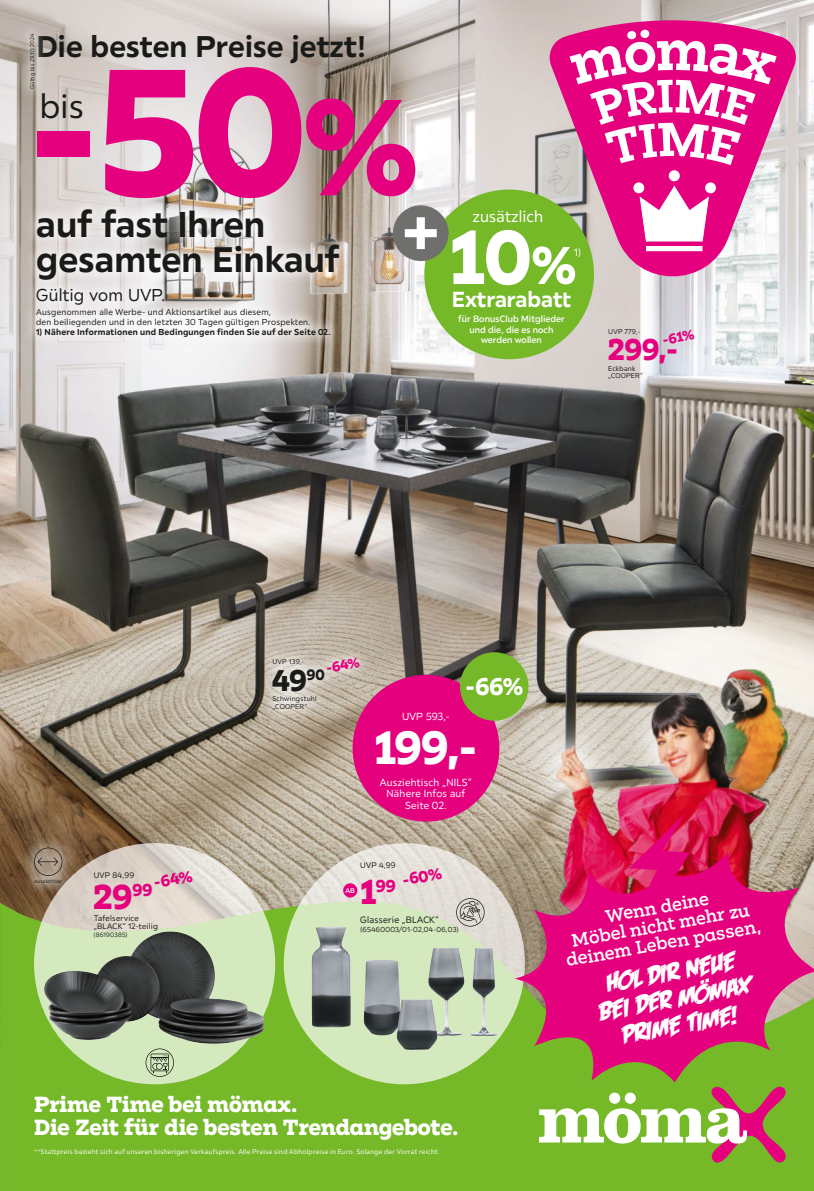
<style>
.page{position:relative;width:814px;height:1191px;background:#fff}
.page>*{position:absolute;margin:0;border:0;box-sizing:border-box;transform-origin:0 0}
.t1{font:800 179.9px "Moemax Serif";color:#e5007d}
.t2{font:800 76px "Moemax Serif";color:#fff}
.t3{font:800 46.6px "Moemax Serif";color:#fff}
.t4{font:700 36px "XXX Lutz Sans";letter-spacing:.005em;color:#1a1a18}
.t5{font:700 35.6px "XXX Lutz Sans";letter-spacing:.005em;color:#1a1a18}
.t6{font:800 34.5px "Moemax Serif";color:#e5007d}
.t7{font:33.8px "XXX Lutz Sans";color:#1a1a18}
.t8{font:700 30px "XXX Lutz Sans";letter-spacing:.005em;color:#1a1a18}
.t9{font:800 30px "Moemax Serif";color:#e5007d}
.t10{font:800 30px "Moemax Serif";color:#1a1a18}
.t11{font:26.7px/26.7px "Feastof Flesh BB Italic";color:#fff;text-align:center}
.t12{font:800 24.1px "Moemax Serif";color:#fff}
.t13{font:800 22px/23px "Moemax Serif";letter-spacing:-.005em;color:#fff}
.t14{font:700 21.9px "XXX Lutz Sans";color:#fff}
.t15{font:500 18.1px/18.1px "Moemax Serif";color:#fff;text-align:center}
.t16{font:17.3px "XXX Lutz Sans";letter-spacing:.015em;color:#1a1a18}
.t17{font:800 17.2px "Moemax Serif";color:#e5007d}
.t18{font:16.1px "XXX Lutz Sans";letter-spacing:.01em;color:#fff}
.t19{font:800 16.1px "XXX Lutz Serif";color:#e5007d}
.t20{font:800 14px "XXX Lutz Serif";color:#e5007d}
.t21{font:10.6px "XXX Lutz Sans";color:#fff}
.t22{font:10.4px/11.2px "XXX Lutz Sans";letter-spacing:.02em;color:#fff;text-align:center}
.t23{font:9.3px "XXX Lutz Sans";letter-spacing:.02em;color:#1a1a18}
.t24{font:500 9.2px/10.4px "XXX Lutz Sans";letter-spacing:.005em;color:#fff;text-align:center}
.t25{font:8.6px/10.1px "XXX Lutz Sans";letter-spacing:.035em;color:#1a1a18}
.t26{font:700 8.6px "XXX Lutz Sans";letter-spacing:.025em;color:#1a1a18}
.t27{font:8.1px/8.6px "XXX Lutz Sans";letter-spacing:.035em;color:#1a1a18}
.t28{font:7.3px "XXX Lutz Sans";letter-spacing:.04em;color:#1a1a18}
.t29{font:7px/7.5px "XXX Lutz Sans";letter-spacing:.035em;color:#1a1a18}
.t30{font:500 7px "XXX Lutz Sans";color:#fff}
.t31{font:6.8px "XXX Lutz Sans";letter-spacing:.04em;color:#fff}
.t32{font:6.3px "XXX Lutz Sans";letter-spacing:.04em;color:#1a1a18}
.t33{font:5.5px "XXX Lutz Sans";letter-spacing:.04em;color:#1a1a18}
.s1{font-size:136.7px}
.s2{font-size:53.2px}
.s3{font-size:34.5px}
</style>
<div class="page">
<img style="left:0;top:0;width:814px;height:890px">
<div style="left:424px;top:189px;width:170px;height:170px;background:#75b828;border-radius:50%"></div>
<div style="left:24px;top:196px;width:328px;height:97px;background:#fff;opacity:.75"></div>
<div style="left:24px;top:296px;width:318px;height:53px;background:#fff;opacity:.75"></div>
<div style="left:24px;top:275px;width:153px;height:42px;background:#fff;opacity:.75"></div>
<svg style="left:391px;top:204px;width:59px;height:58px"></svg>
<div style="left:21px;top:834px;width:54px;height:61px;background:#fff;opacity:.75"></div>
<svg style="left:34px;top:847px;width:28px;height:29px"></svg>
<div style="left:260px;top:645px;width:112px;height:77px;background:#fff;opacity:.75"></div>
<div style="left:352px;top:675px;width:147px;height:146px;background:#e5007d;border-radius:50%"></div>
<img style="left:432px;top:621px;width:382px;height:269px">
<div style="left:0;top:890px;width:814px;height:301px;background:#75b828"></div>
<svg style="left:539px;top:1085px;width:246px;height:77px"></svg>
<svg style="left:34px;top:843px;width:241px;height:241px;background:#c7ccb6"></svg>
<svg style="left:284px;top:843px;width:241px;height:241px;background:#d9e5c7"></svg>
<img style="left:44px;top:931px;width:150px;height:111px">
<svg style="left:146px;top:1048px;width:28px;height:28px"></svg>
<div style="left:343px;top:883px;width:14px;height:14px;background:#e5007d;border-radius:50%"></div>
<svg style="left:456px;top:898px;width:28px;height:28px"></svg>
<img style="left:364px;top:960px;width:36px;height:75px">
<img style="left:311px;top:926px;width:40px;height:101px">
<img style="left:428px;top:947px;width:36px;height:88px">
<img style="left:470px;top:947px;width:27px;height:88px">
<img style="left:397px;top:999px;width:40px;height:50px">
<svg style="left:546px;top:20px;width:253px;height:269px"></svg>
<svg style="left:569px;top:30px;width:207px;height:135px"></svg>
<hr style="left:646px;top:247px;width:56px;height:4px;background:#fff">
<svg style="left:639px;top:186px;width:70px;height:55px"></svg>
<div style="left:669px;top:171px;width:10px;height:10px;background:#fff;border-radius:50%"></div>
<div style="left:668px;top:170px;width:11px;height:11px;border:1px solid #fff;border-radius:50%"></div>
<div style="left:705px;top:183px;width:10px;height:10px;background:#fff;border-radius:50%"></div>
<div style="left:705px;top:182px;width:11px;height:11px;border:1px solid #fff;border-radius:50%"></div>
<div style="left:634px;top:183px;width:9px;height:10px;background:#fff;border-radius:50%"></div>
<div style="left:633px;top:182px;width:11px;height:11px;border:1px solid #fff;border-radius:50%"></div>
<svg style="left:514px;top:813px;width:300px;height:269px;background:#c7406d"></svg>
<svg style="left:700px;top:978px;width:9px;height:6px"></svg>
<div style="left:17px;top:22px;width:31px;height:79px;background:#fff;opacity:.75"></div>
<p class="t33" style="left:29px;top:89px;width:56px;rotate:-90deg">Gültig bis 29.10.2024</p>
<h3 class="t8" style="left:36px;top:27px;width:332px">Die besten Preise jetzt!</h3>
<h1 class="t1" style="left:26px;top:16px;width:393px">-50<span class="s1">%</span></h1>
<h3 class="t7" style="left:40px;top:85px;width:46px">bis</h3>
<h3 class="t4" style="left:36px;top:201px;width:230px">auf fast Ihren</h3>
<h3 class="t5" style="left:36px;top:237px;width:304px">gesamten Einkauf</h3>
<p class="t25" style="left:36px;top:307px;width:276px">Ausgenommen alle Werbe- und Aktionsartikel aus diesem,<br>den beiliegenden und in den letzten 30 Tagen gültigen Prospekten.</p>
<p class="t26" style="left:36px;top:326px;width:296px">1) Nähere Informationen und Bedingungen finden Sie auf der Seite 02.</p>
<h3 class="t16" style="left:36px;top:284px;width:131px">Gültig vom UVP.</h3>
<h3 class="t18" style="left:473px;top:206px;width:72px">zusätzlich</h3>
<h2 class="t2" style="left:449px;top:208px;width:128px">10<span class="s2">%</span></h2>
<h3 class="t21" style="left:573px;top:246px;width:9px">1)</h3>
<h3 class="t14" style="left:452px;top:285px;width:120px">Extrarabatt</h3>
<h3 class="t24" style="left:458px;top:314px;width:108px">für BonusClub Mitglieder und die, die es noch werden wollen</h3>
<p class="t29" style="left:608px;top:327px;width:34px">UVP 779,-</p>
<h3 class="t20" style="left:661px;top:331px;width:33px;rotate:-10deg">-61%</h3>
<h3 class="t9" style="left:608px;top:330px;width:72px">299,-</h3>
<p class="t29" style="left:608px;top:364px;width:36px">Eckbank „COOPER“</p>
<p class="t29" style="left:272px;top:658px;width:33px">UVP 139,-</p>
<h3 class="t20" style="left:324px;top:659px;width:35px;rotate:-10deg">-64%</h3>
<h3 class="t10" style="left:272px;top:661px;width:54px">49<sup>90</sup></h3>
<p class="t29" style="left:272px;top:695px;width:46px">Schwingstuhl „COOPER“</p>
<h3 class="t22" style="left:402px;top:710px;width:49px">UVP 593,-</h3>
<h3 class="t12" style="left:465px;top:671px;width:59px">-66%</h3>
<h3 class="t3" style="left:374px;top:717px;width:105px">199,-</h3>
<h3 class="t22" style="left:380px;top:777px;width:94px">Ausziehtisch „NILS“<br>Nähere Infos auf<br>Seite 02.</h3>
<p class="t33" style="left:34px;top:877px;width:30px">ausziehbar</p>
<p class="t27" style="left:94px;top:871px;width:42px">UVP 84,99</p>
<h3 class="t19" style="left:152px;top:872px;width:40px;rotate:-10deg">-64%</h3>
<h3 class="t6" style="left:94px;top:874px;width:60px">29<sup>99</sup></h3>
<p class="t27" style="left:94px;top:913px;width:66px">Tafelservice „BLACK“ 12-teilig</p>
<p class="t32" style="left:94px;top:931px;width:35px">(86190385)</p>
<p class="t27" style="left:360px;top:860px;width:37px">UVP 4,99</p>
<h3 class="t19" style="left:400px;top:869px;width:41px;rotate:-10deg">-60%</h3>
<h3 class="t17" style="left:360px;top:875px;width:37px"><span class="s3">1</span>99</h3>
<h3 class="t23" style="left:360px;top:914px;width:80px">Glasserie „BLACK“</h3>
<p class="t30" style="left:345px;top:886px;width:11px">AB</p>
<p class="t28" style="left:360px;top:925px;width:100px">(65460003/01-02,04-06,03)</p>
<h3 class="t13" style="left:34px;top:1092px;width:426px">Prime Time bei mömax.<br>Die Zeit für die besten Trendangebote.</h3>
<p class="t31" style="left:34px;top:1147px;width:407px">**Stattpreis bezieht sich auf unseren bisherigen Verkaufspreis. Alle Preise sind Abholpreise in Euro. Solange der Vorrat reicht.</p>
<h3 class="t15" style="left:558px;top:915px;width:199px;rotate:-10deg">Wenn deine<br>Möbel nicht mehr zu deinem Leben passen,</h3>
<h3 class="t11" style="left:590px;top:972px;width:155px;rotate:-10deg">Hol dir neue bei deR momax<br>Prime Time!</h3>
</div>
